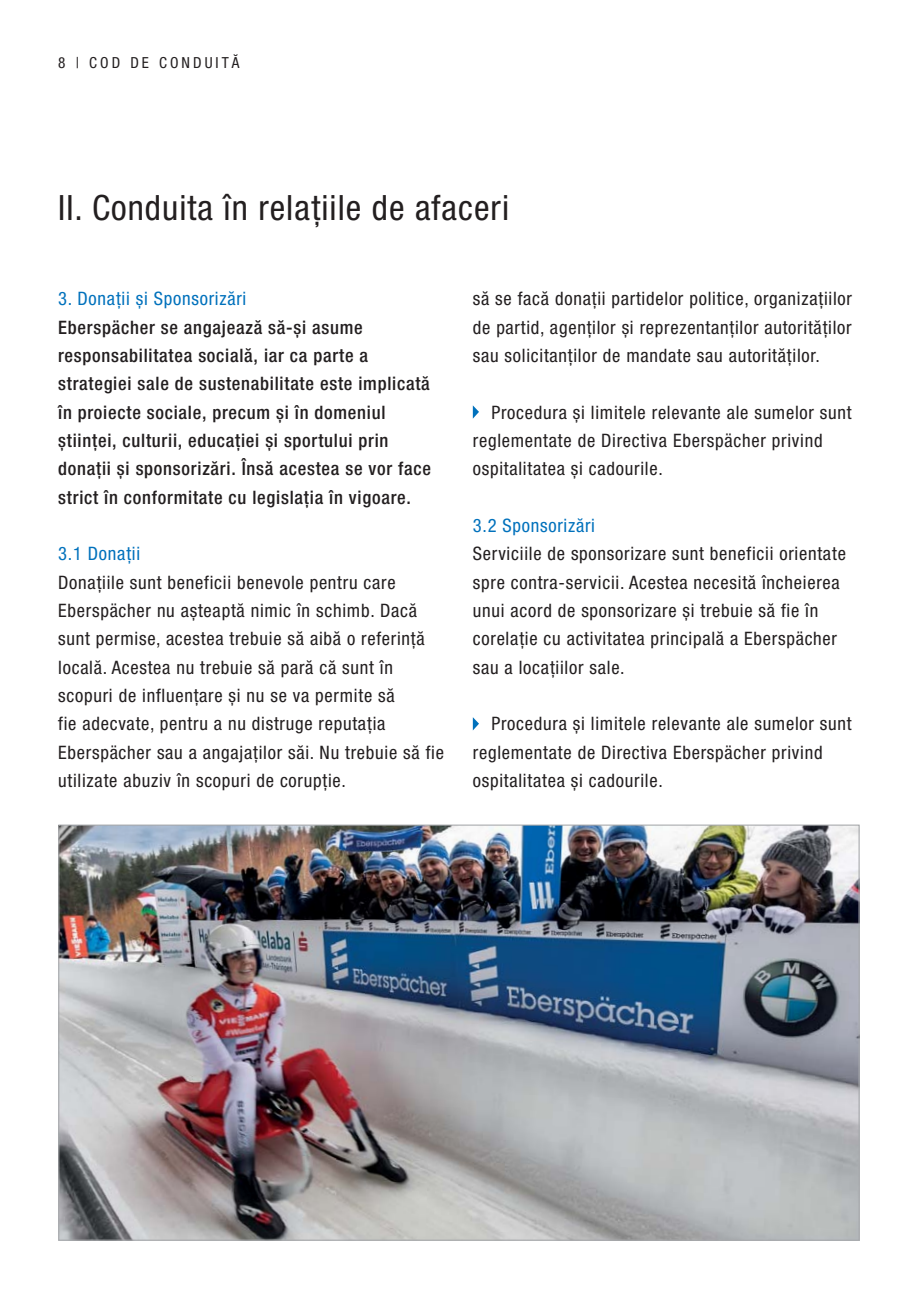
<style>
.page{position:relative;width:918px;height:1298px;background:#fff}
.page>*{position:absolute;margin:0;border:0;box-sizing:border-box;transform-origin:0 0}
.t1{font:condensed 34.8px "Helvetica Neue LTW1 G";letter-spacing:.03em;color:#231f20}
.t2{font:condensed 18.6px/28.4px "Helvetica Neue LTW1 G";letter-spacing:.04em;color:#231f20}
.t3{font:500 condensed 18.6px/28.4px "Helvetica Neue LTW1 G";letter-spacing:.04em;color:#231f20}
.t4{font:condensed 18.6px "Helvetica Neue LTW1 G";letter-spacing:.04em;color:#0071bc}
.t5{font:condensed 15.2px "Helvetica Neue LTW1 G";letter-spacing:.2em;color:#231f20}
</style>
<div class="page">
<svg style="left:473px;top:405px;width:6px;height:14px"></svg>
<svg style="left:473px;top:717px;width:6px;height:13px"></svg>
<img style="left:60px;top:827px;width:798px;height:412px">
<p class="t5" style="left:58px;top:57px;width:183px">8 | COD DE CONDUITĂ</p>
<h1 class="t1" style="left:58px;top:195px;width:452px">II. Conduita în relațiile de afaceri</h1>
<p class="t4" style="left:58px;top:292px;width:190px">3. Donații și Sponsorizări</p>
<p class="t3" style="left:58px;top:314px;width:374px">Eberspächer se angajează să-și asume responsabilitatea socială, iar ca parte a strategiei sale de sustenabilitate este implicată în proiecte sociale, precum și în domeniul științei, culturii, educației și sportului prin donații și sponsorizări. Însă acestea se vor face strict în conformitate cu legislația în vigoare.</p>
<p class="t4" style="left:58px;top:547px;width:83px">3.1 Donații</p>
<p class="t2" style="left:58px;top:569px;width:387px">Donațiile sunt beneficii benevole pentru care Eberspächer nu așteaptă nimic în schimb. Dacă sunt permise, acestea trebuie să aibă o referință locală. Acestea nu trebuie să pară că sunt în scopuri de influențare și nu se va permite să<br>fie adecvate, pentru a nu distruge reputația Eberspächer sau a angajaților săi. Nu trebuie să fie utilizate abuziv în scopuri de corupție.</p>
<p class="t2" style="left:473px;top:286px;width:381px;text-align:justify">să se facă donații partidelor politice, organizațiilor de partid, agenților și reprezentanților autorităților sau solicitanților de mandate sau autorităților.</p>
<p class="t2" style="left:473px;top:399px;width:380px;text-indent:19px">Procedura și limitele relevante ale sumelor sunt reglementate de Directiva Eberspächer privind ospitalitatea și cadourile.</p>
<p class="t4" style="left:473px;top:519px;width:124px">3.2 Sponsorizări</p>
<p class="t2" style="left:473px;top:541px;width:375px">Serviciile de sponsorizare sunt beneficii orientate spre contra-servicii. Acestea necesită încheierea unui acord de sponsorizare și trebuie să fie în corelație cu activitatea principală a Eberspächer sau a locațiilor sale.</p>
<p class="t2" style="left:473px;top:711px;width:380px;text-indent:19px">Procedura și limitele relevante ale sumelor sunt reglementate de Directiva Eberspächer privind ospitalitatea și cadourile.</p>
</div>
